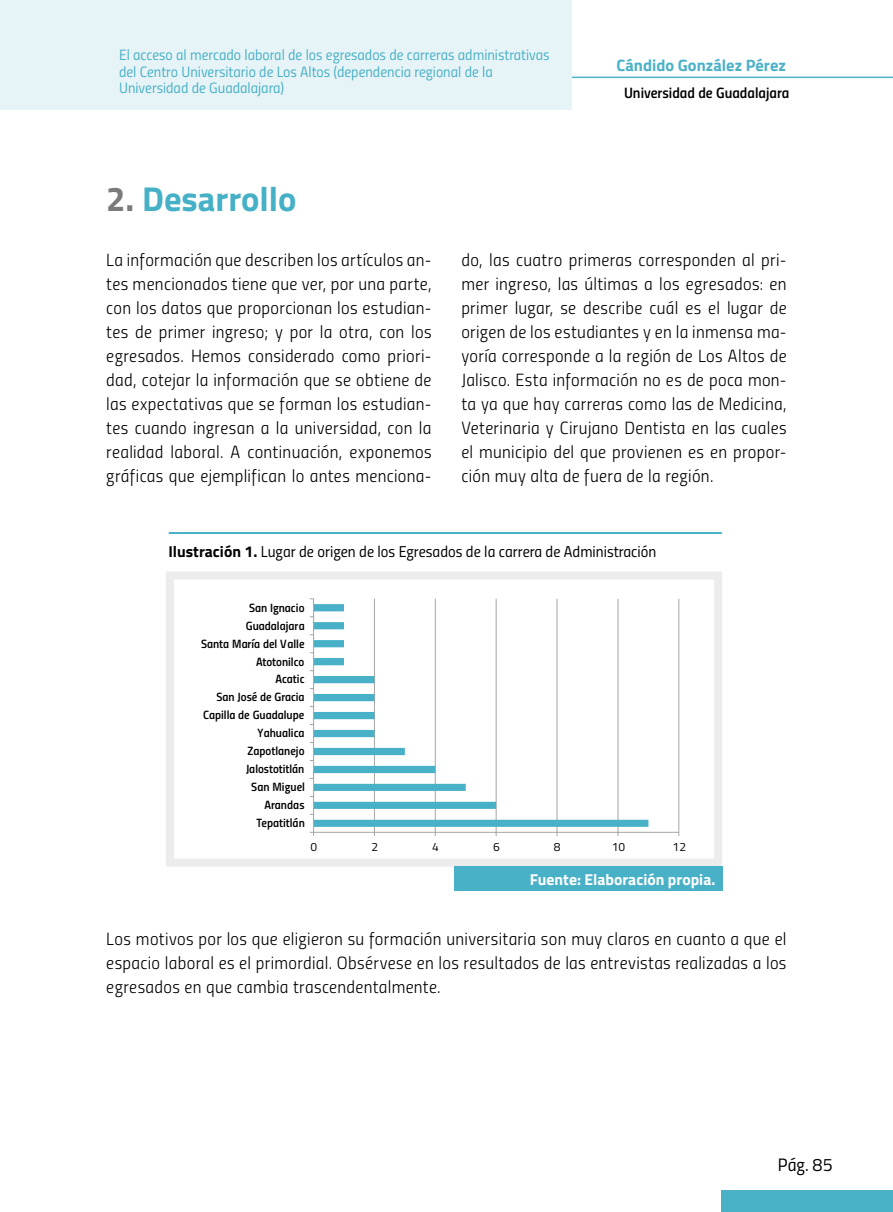
<style>
.page{position:relative;width:893px;height:1212px;background:#fff}
.page>*{position:absolute;margin:0;border:0;box-sizing:border-box;transform-origin:0 0}
.t1{font:700 34.5px "Titillium";color:#45b0c6}
.t2{font:18px "Titillium Regular Upright";color:#000}
.t3{font:17.7px/24px "Titillium Light Upright";letter-spacing:.015em;color:#000;text-align:justify}
.t4{font:700 16.5px "Titillium";color:#4ab1c6}
.t5{font:15.75px "Titillium Thin Upright";color:#000}
.t6{font:700 15.75px "Titillium";color:#fff}
.t7{font:15px/16.5px "Titillium Regular Upright";color:#4ab1c6}
.t8{font:15px "Titillium Semibold Upright";color:#000}
.t9{font:italic 700 12px "Titillium Semibold Upright Semi";color:#000}
.t10{font:12px "Titillium Thin Upright";color:#000}
.s1{color:#7c7b7b}
.s2{font-family:"Titillium";font-weight:700}
</style>
<div class="page">
<div style="left:721px;top:1190px;width:172px;height:22px;background:#4ab1c6"></div>
<div style="left:0;top:0;width:572px;height:110px;background:#e7f4f7"></div>
<hr style="left:572px;top:77px;width:321px;height:1px;background:#4ab1c6">
<div style="left:166px;top:571px;width:556px;height:296px;border:8px solid #ececec"></div>
<hr style="left:374px;top:599px;width:1px;height:233px;background:#a5a5a4">
<hr style="left:435px;top:599px;width:1px;height:233px;background:#a5a5a4">
<hr style="left:496px;top:599px;width:1px;height:233px;background:#a5a5a4">
<hr style="left:557px;top:599px;width:1px;height:233px;background:#a5a5a4">
<hr style="left:618px;top:599px;width:1px;height:233px;background:#a5a5a4">
<hr style="left:678px;top:599px;width:1px;height:233px;background:#a5a5a4">
<svg style="left:314px;top:604px;width:334px;height:223px"></svg>
<hr style="left:314px;top:832px;width:365px;height:1px;background:#a5a5a4">
<hr style="left:313px;top:599px;width:1px;height:233px;background:#a5a5a4">
<div style="left:454px;top:867px;width:269px;height:24px;background:#48b1c7"></div>
<hr style="left:169px;top:532px;width:553px;height:2px;background:#48b1c7">
<p class="t7" style="left:119px;top:46px;width:432px">El acceso al mercado laboral de los egresados de carreras administrativas del Centro Universitario de Los Altos (dependencia regional de la<br>Universidad de Guadalajara)</p>
<p class="t4" style="left:617px;top:52px;width:171px">Cándido González Pérez</p>
<p class="t8" style="left:624px;top:81px;width:167px">Universidad de Guadalajara</p>
<h1 class="t1" style="left:106px;top:172px;width:192px"><span class="s1">2.</span> Desarrollo</h1>
<p class="t3" style="left:106px;top:246px;width:327px">La información que describen los artículos an&shy;tes mencionados tiene que ver, por una parte, con los datos que proporcionan los estudian&shy;tes de primer ingreso; y por la otra, con los egresados. Hemos considerado como priori&shy;dad, cotejar la información que se obtiene de las expectativas que se forman los estudian&shy;tes cuando ingresan a la universidad, con la realidad laboral. A continuación, exponemos gráficas que ejemplifican lo antes menciona-</p>
<p class="t3" style="left:461px;top:246px;width:327px">do, las cuatro primeras corresponden al pri&shy;mer ingreso, las últimas a los egresados: en primer lugar, se describe cuál es el lugar de origen de los estudiantes y en la inmensa ma&shy;yoría corresponde a la región de Los Altos de Jalisco. Esta información no es de poca mon&shy;ta ya que hay carreras como las de Medicina, Veterinaria y Cirujano Dentista en las cuales el municipio del que provienen es en propor&shy;ción muy alta de fuera de la región.</p>
<p class="t5" style="left:168px;top:545px;width:489px"><span class="s2">Ilustración 1.</span> Lugar de origen de los Egresados de la carrera de Administración</p>
<p class="t9" style="left:249px;top:602px;width:57px">San Ignacio</p>
<p class="t9" style="left:246px;top:620px;width:61px">Guadalajara</p>
<p class="t9" style="left:201px;top:638px;width:105px">Santa María del Valle</p>
<p class="t9" style="left:256px;top:656px;width:50px">Atotonilco</p>
<p class="t9" style="left:275px;top:674px;width:31px">Acatic</p>
<p class="t9" style="left:216px;top:692px;width:90px">San José de Gracia</p>
<p class="t9" style="left:203px;top:710px;width:103px">Capilla de Guadalupe</p>
<p class="t9" style="left:257px;top:728px;width:49px">Yahualica</p>
<p class="t9" style="left:248px;top:746px;width:59px">Zapotlanejo</p>
<p class="t9" style="left:246px;top:764px;width:60px">Jalostotitlán</p>
<p class="t9" style="left:251px;top:782px;width:55px">San Miguel</p>
<p class="t9" style="left:264px;top:800px;width:42px">Arandas</p>
<p class="t9" style="left:257px;top:818px;width:50px">Tepatitlán</p>
<p class="t10" style="left:310px;top:842px;width:8px">0</p>
<p class="t10" style="left:371px;top:842px;width:8px">2</p>
<p class="t10" style="left:432px;top:842px;width:8px">4</p>
<p class="t10" style="left:493px;top:842px;width:8px">6</p>
<p class="t10" style="left:554px;top:842px;width:8px">8</p>
<p class="t10" style="left:612px;top:842px;width:15px">10</p>
<p class="t10" style="left:673px;top:842px;width:15px">12</p>
<p class="t6" style="left:530px;top:873px;width:187px">Fuente: Elaboración propia.</p>
<p class="t3" style="left:106px;top:925px;width:682px">Los motivos por los que eligieron su formación universitaria son muy claros en cuanto a que el espacio laboral es el primordial. Obsérvese en los resultados de las entrevistas realizadas a los egresados en que cambia trascendentalmente.</p>
<p class="t2" style="left:778px;top:1151px;width:56px">Pág. 85</p>
</div>
